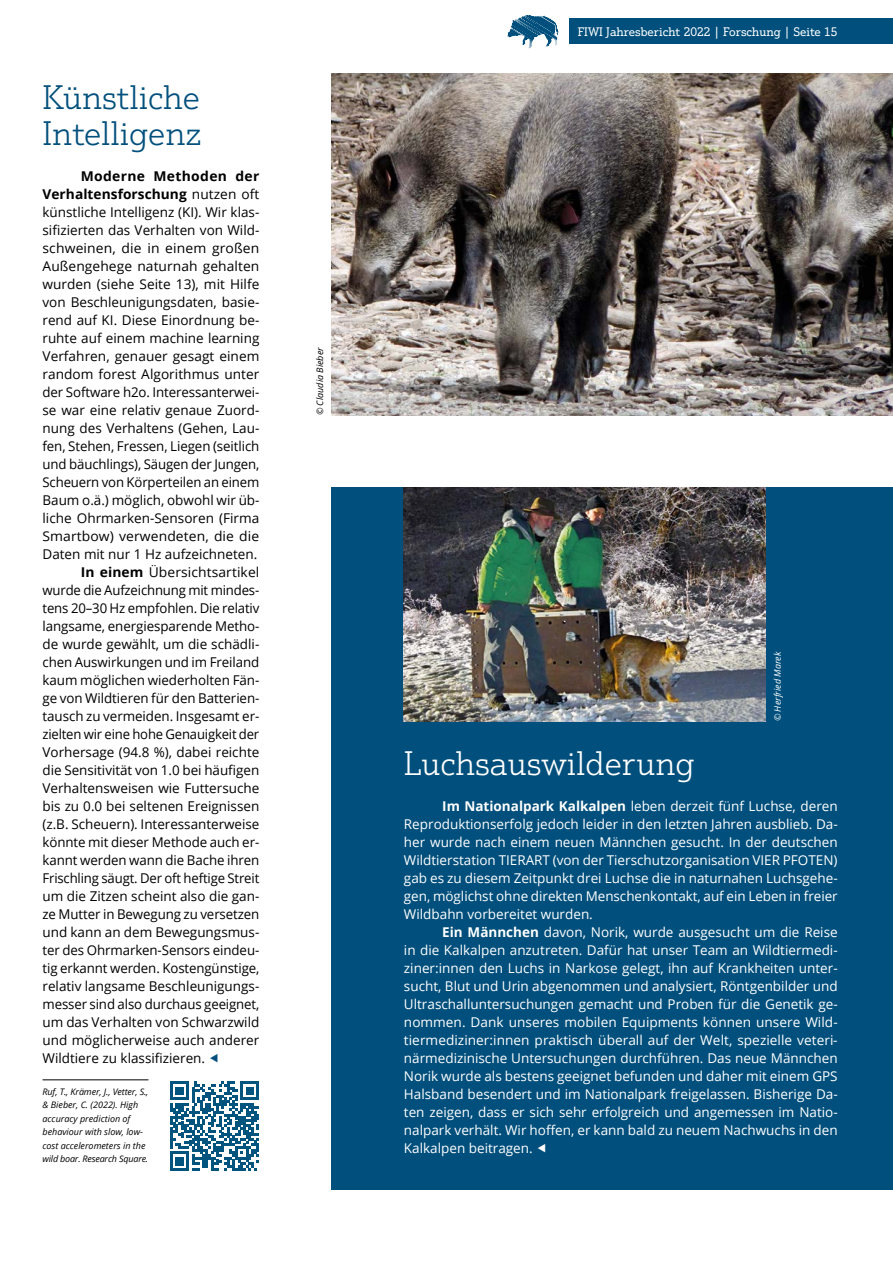
<style>
.page{position:relative;width:893px;height:1263px;background:#fff}
.page>*{position:absolute;margin:0;border:0;box-sizing:border-box;transform-origin:0 0}
.t1{font:300 33px/36px "Justus Pro";color:#004f7c}
.t2{font:300 33px "Justus Pro";color:#fff}
.t3{font:13.5px "Open Sans";color:#000}
.t4{font:13.5px/18px "Open Sans";color:#fff;text-align:justify}
.t5{font:700 13.5px "Open Sans";letter-spacing:.005em;color:#000}
.t6{font:700 13.5px "Open Sans";letter-spacing:.025em;color:#000}
.t7{font:12px "Justus Pro";color:#fff}
.t8{font:italic 9px/13.5px "Open Sans";color:#000}
.t9{font:italic 9px "Open Sans";color:#fff}
.s1{font-weight:400}
.s2{font-weight:700}
</style>
<div class="page">
<div style="left:332px;top:487px;width:561px;height:702px;background:#004f7c"></div>
<hr style="left:43px;top:1079px;width:105px;height:1px;background:#000">
<svg style="left:507px;top:15px;width:51px;height:33px"></svg>
<svg style="left:170px;top:1081px;width:89px;height:89px"></svg>
<img style="left:404px;top:487px;width:361px;height:234px">
<img style="left:332px;top:73px;width:561px;height:342px">
<div style="left:569px;top:18px;width:324px;height:26px;background:#004f7c"></div>
<h1 class="t1" style="left:43px;top:79px;width:161px">Künstliche<br>Intelligenz</h1>
<p class="t6" style="left:81px;top:167px;width:180px">Moderne Methoden der</p>
<p class="t5" style="left:43px;top:185px;width:218px">Verhaltensforschung <span class="s1">nutzen oft</span></p>
<p class="t3" style="left:43px;top:203px;width:218px">künstliche Intelligenz (KI). Wir klas-</p>
<p class="t3" style="left:43px;top:221px;width:218px">sifizierten das Verhalten von Wild-</p>
<p class="t3" style="left:43px;top:239px;width:218px">schweinen, die in einem großen</p>
<p class="t3" style="left:43px;top:257px;width:218px">Außengehege naturnah gehalten</p>
<p class="t3" style="left:43px;top:275px;width:218px">wurden (siehe Seite 13), mit Hilfe</p>
<p class="t3" style="left:43px;top:293px;width:218px">von Beschleunigungsdaten, basie-</p>
<p class="t3" style="left:43px;top:311px;width:218px">rend auf KI. Diese Einordnung be-</p>
<p class="t3" style="left:43px;top:329px;width:218px">ruhte auf einem machine learning</p>
<p class="t3" style="left:43px;top:347px;width:218px">Verfahren, genauer gesagt einem</p>
<p class="t3" style="left:43px;top:365px;width:218px">random forest Algorithmus unter</p>
<p class="t3" style="left:43px;top:383px;width:218px">der Software h2o. Interessanterwei-</p>
<p class="t3" style="left:43px;top:401px;width:218px">se war eine relativ genaue Zuord-</p>
<p class="t3" style="left:43px;top:419px;width:218px">nung des Verhaltens (Gehen, Lau-</p>
<p class="t3" style="left:43px;top:437px;width:218px">fen, Stehen, Fressen, Liegen (seitlich</p>
<p class="t3" style="left:43px;top:455px;width:218px">und bäuchlings), Säugen der Jungen,</p>
<p class="t3" style="left:43px;top:473px;width:218px">Scheuern von Körperteilen an einem</p>
<p class="t3" style="left:43px;top:491px;width:218px">Baum o.ä.) möglich, obwohl wir üb-</p>
<p class="t3" style="left:43px;top:509px;width:218px">liche Ohrmarken-Sensoren (Firma</p>
<p class="t3" style="left:43px;top:527px;width:218px">Smartbow) verwendeten, die die</p>
<p class="t3" style="left:43px;top:545px;width:216px">Daten mit nur 1 Hz aufzeichneten.</p>
<p class="t3" style="left:81px;top:563px;width:180px"><span class="s2">In einem</span> Übersichtsartikel</p>
<p class="t3" style="left:43px;top:581px;width:218px">wurde die Aufzeichnung mit mindes-</p>
<p class="t3" style="left:43px;top:599px;width:218px">tens 20–30 Hz empfohlen. Die relativ</p>
<p class="t3" style="left:43px;top:617px;width:218px">langsame, energiesparende Metho-</p>
<p class="t3" style="left:43px;top:635px;width:218px">de wurde gewählt, um die schädli-</p>
<p class="t3" style="left:43px;top:653px;width:218px">chen Auswirkungen und im Freiland</p>
<p class="t3" style="left:43px;top:671px;width:218px">kaum möglichen wiederholten Fän-</p>
<p class="t3" style="left:43px;top:689px;width:218px">ge von Wildtieren für den Batterien-</p>
<p class="t3" style="left:43px;top:707px;width:218px">tausch zu vermeiden. Insgesamt er-</p>
<p class="t3" style="left:43px;top:725px;width:218px">zielten wir eine hohe Genauigkeit der</p>
<p class="t3" style="left:43px;top:743px;width:218px">Vorhersage (94.8 %), dabei reichte</p>
<p class="t3" style="left:43px;top:761px;width:218px">die Sensitivität von 1.0 bei häufigen</p>
<p class="t3" style="left:43px;top:779px;width:218px">Verhaltensweisen wie Futtersuche</p>
<p class="t3" style="left:43px;top:797px;width:218px">bis zu 0.0 bei seltenen Ereignissen</p>
<p class="t3" style="left:43px;top:815px;width:218px">(z.B. Scheuern). Interessanterweise</p>
<p class="t3" style="left:43px;top:833px;width:218px">könnte mit dieser Methode auch er-</p>
<p class="t3" style="left:43px;top:851px;width:218px">kannt werden wann die Bache ihren</p>
<p class="t3" style="left:43px;top:869px;width:218px">Frischling säugt. Der oft heftige Streit</p>
<p class="t3" style="left:43px;top:887px;width:218px">um die Zitzen scheint also die gan-</p>
<p class="t3" style="left:43px;top:905px;width:218px">ze Mutter in Bewegung zu versetzen</p>
<p class="t3" style="left:43px;top:923px;width:218px">und kann an dem Bewegungsmus-</p>
<p class="t3" style="left:43px;top:941px;width:218px">ter des Ohrmarken-Sensors eindeu-</p>
<p class="t3" style="left:43px;top:959px;width:218px">tig erkannt werden. Kostengünstige,</p>
<p class="t3" style="left:43px;top:977px;width:218px">relativ langsame Beschleunigungs-</p>
<p class="t3" style="left:43px;top:995px;width:218px">messer sind also durchaus geeignet,</p>
<p class="t3" style="left:43px;top:1013px;width:218px">um das Verhalten von Schwarzwild</p>
<p class="t3" style="left:43px;top:1031px;width:218px">und möglicherweise auch anderer</p>
<p class="t3" style="left:43px;top:1049px;width:164px">Wildtiere zu klassifizieren.</p>
<p class="t8" style="left:43px;top:1085px;width:107px">Ruf, T., Krämer, J., Vetter, S., &amp; Bieber, C. (2022). High accuracy prediction of behaviour with slow, low&shy;cost accelerometers in the wild boar. Research Square.</p>
<p class="t8" style="left:313px;top:415px;width:70px;rotate:-90deg">© Claudia Bieber</p>
<p class="t7" style="left:578px;top:25px;width:261px">FIWI Jahresbericht 2022 | Forschung | Seite 15</p>
<p class="t9" style="left:771px;top:721px;width:71px;rotate:-90deg">© Herfried Marek</p>
<h1 class="t2" style="left:404px;top:743px;width:292px">Luchsauswilderung</h1>
<p class="t4" style="left:404px;top:797px;width:435px;text-indent:38px"><span class="s2">Im Nationalpark Kalkalpen</span> leben derzeit fünf Luchse, deren Reproduktionserfolg jedoch leider in den letzten Jahren ausblieb. Da&shy;her wurde nach einem neuen Männchen gesucht. In der deutschen Wildtierstation TIERART (von der Tierschutzorganisation VIER PFOTEN) gab es zu diesem Zeitpunkt drei Luchse die in naturnahen Luchsgehe&shy;gen, möglichst ohne direkten Menschenkontakt, auf ein Leben in freier Wildbahn vorbereitet wurden.</p>
<p class="t4" style="left:404px;top:923px;width:435px;text-indent:38px"><span class="s2">Ein Männchen</span> davon, Norik, wurde ausgesucht um die Reise in die Kalkalpen anzutreten. Dafür hat unser Team an Wildtiermedi&shy;ziner:innen den Luchs in Narkose gelegt, ihn auf Krankheiten unter&shy;sucht, Blut und Urin abgenommen und analysiert, Röntgenbilder und Ultraschalluntersuchungen gemacht und Proben für die Genetik ge&shy;nommen. Dank unseres mobilen Equipments können unsere Wild&shy;tiermediziner:innen praktisch überall auf der Welt, spezielle veteri&shy;närmedizinische Untersuchungen durchführen. Das neue Männchen Norik wurde als bestens geeignet befunden und daher mit einem GPS Halsband besendert und im Nationalpark freigelassen. Bisherige Da&shy;ten zeigen, dass er sich sehr erfolgreich und angemessen im Natio&shy;nalpark verhält. Wir hoffen, er kann bald zu neuem Nachwuchs in den Kalkalpen beitragen.</p>
</div>
